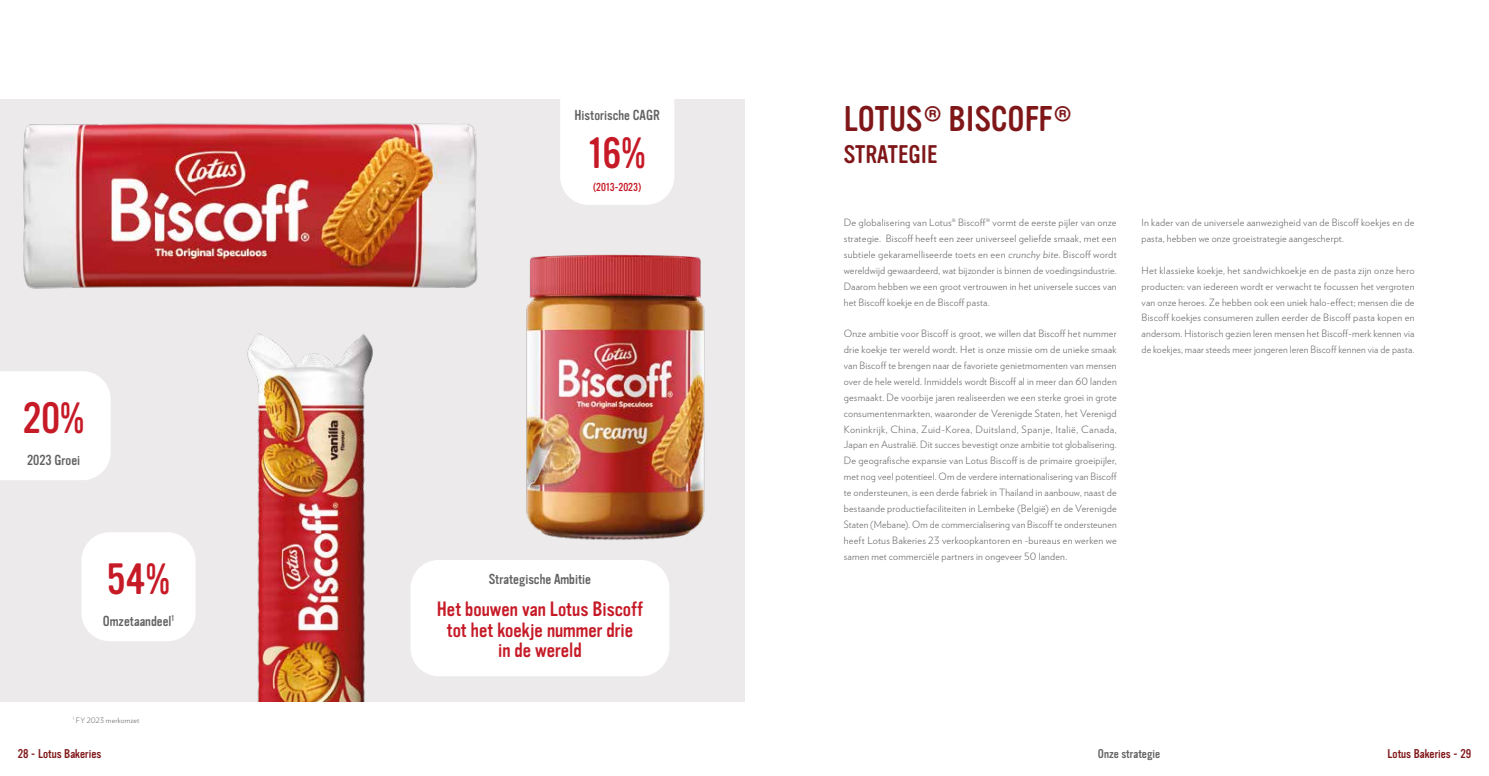
<style>
.page{position:relative;width:1489px;height:776px;background:#fff}
.page>*{position:absolute;margin:0;border:0;box-sizing:border-box;transform-origin:0 0}
.t1{font:43px "Vinyl OT";color:#c61a27}
.t2{font:35px "Vinyl OT";color:#7f1719}
.t3{font:25px "Vinyl OT";color:#7f1719}
.t4{font:20.38px/20.4px "Vinyl OT";color:#c61a27;text-align:center}
.t5{font:14.25px "Vinyl OT";color:#646363}
.t6{font:12.5px "Vinyl OT";color:#7f1719}
.t7{font:12.5px "Vinyl OT";color:#646363}
.t8{font:11.25px "Vinyl OT";color:#c61a27}
.t9{font:300 10px/15.9px "Verlag";letter-spacing:.02em;color:#646363;text-align:justify}
.t10{font:300 7.5px "Verlag";letter-spacing:.03em;color:#646363}
</style>
<div class="page">
<div style="left:0;top:99px;width:744px;height:603px;background:#eceaea"></div>
<img style="left:23px;top:123px;width:455px;height:166px">
<img style="left:526px;top:254px;width:179px;height:287px">
<img style="left:247px;top:333px;width:126px;height:369px">
<div style="left:81px;top:532px;width:115px;height:109px;background:#fff;border-radius:28px"></div>
<div style="left:0;top:371px;width:111px;height:109px;background:#fff"></div>
<div style="left:560px;top:71px;width:114px;height:134px;background:#fff;border-radius:28px"></div>
<div style="left:410px;top:560px;width:259px;height:116px;background:#fff;border-radius:28px"></div>
<h1 class="t1" style="left:23px;top:395px;width:63px">20%</h1>
<h3 class="t5" style="left:27px;top:452px;width:55px">2023 Groei</h3>
<h1 class="t1" style="left:107px;top:556px;width:64px">54%</h1>
<h3 class="t5" style="left:103px;top:613px;width:73px">Omzetaandeel<sup>1</sup></h3>
<h3 class="t5" style="left:574px;top:108px;width:87px">Historische CAGR</h3>
<h1 class="t1" style="left:589px;top:130px;width:58px">16%</h1>
<p class="t8" style="left:593px;top:181px;width:50px">(2013-2023)</p>
<h3 class="t5" style="left:488px;top:571px;width:104px">Strategische Ambitie</h3>
<h3 class="t4" style="left:437px;top:600px;width:208px">Het bouwen van Lotus Biscoff tot het koekje nummer drie<br>in de wereld</h3>
<h2 class="t2" style="left:843px;top:100px;width:230px">LOTUS® BISCOFF®</h2>
<h3 class="t3" style="left:843px;top:140px;width:95px">STRATEGIE</h3>
<p class="t9" style="left:843px;top:214px;width:274px">De globalisering van Lotus® Biscoff® vormt de eerste pijler van onze strategie. Biscoff heeft een zeer universeel geliefde smaak, met een subtiele gekaramelliseerde toets en een crunchy bite. Biscoff wordt wereldwijd gewaardeerd, wat bijzonder is binnen de voedingsindustrie.<br>Daarom hebben we een groot vertrouwen in het universele succes van het Biscoff koekje en de Biscoff pasta.</p>
<p class="t9" style="left:843px;top:325px;width:275px">Onze ambitie voor Biscoff is groot, we willen dat Biscoff het nummer drie koekje ter wereld wordt. Het is onze missie om de unieke smaak van Biscoff te brengen naar de favoriete genietmomenten van mensen over de hele wereld. Inmiddels wordt Biscoff al in meer dan 60 landen gesmaakt. De voorbije jaren realiseerden we een sterke groei in grote consumentenmarkten, waaronder de Verenigde Staten, het Verenigd Koninkrijk, China, Zuid-Korea, Duitsland, Spanje, Italië, Canada, Japan en Australië. Dit succes bevestigt onze ambitie tot globalisering.<br>De geografische expansie van Lotus Biscoff is de primaire groeipijler, met nog veel potentieel. Om de verdere internationalisering van Biscoff te ondersteunen, is een derde fabriek in Thailand in aanbouw, naast de bestaande productiefaciliteiten in Lembeke (België) en de Verenigde Staten (Mebane). Om de commercialisering van Biscoff te ondersteunen heeft Lotus Bakeries 23 verkoopkantoren en -bureaus en werken we samen met commerciële partners in ongeveer 50 landen.</p>
<p class="t9" style="left:1141px;top:214px;width:274px">In kader van de universele aanwezigheid van de Biscoff koekjes en de pasta, hebben we onze groeistrategie aangescherpt.</p>
<p class="t9" style="left:1141px;top:262px;width:274px">Het klassieke koekje, het sandwichkoekje en de pasta zijn onze hero producten: van iedereen wordt er verwacht te focussen het vergroten van onze heroes. Ze hebben ook een uniek halo-effect; mensen die de Biscoff koekjes consumeren zullen eerder de Biscoff pasta kopen en andersom. Historisch gezien leren mensen het Biscoff-merk kennen via de koekjes, maar steeds meer jongeren leren Biscoff kennen via de pasta.</p>
<p class="t10" style="left:73px;top:715px;width:68px"><sup>1</sup> FY 2023 merkomzet</p>
<p class="t6" style="left:18px;top:747px;width:85px">28 - Lotus Bakeries</p>
<p class="t7" style="left:1097px;top:747px;width:64px">Onze strategie</p>
<p class="t6" style="left:1387px;top:747px;width:85px">Lotus Bakeries - 29</p>
</div>
